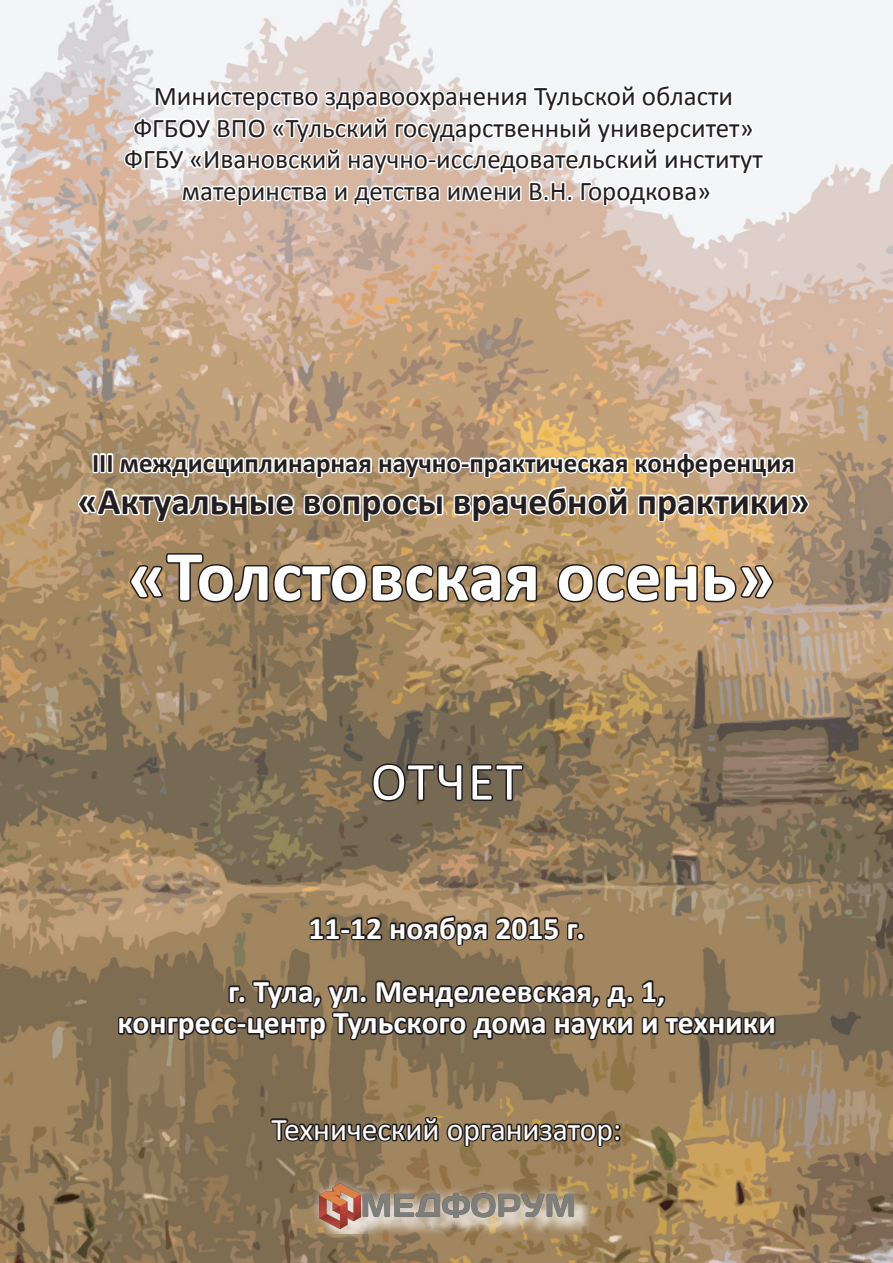
<style>
.page{position:relative;width:893px;height:1263px;background:#fff}
.page>*{position:absolute;margin:0;border:0;box-sizing:border-box;transform-origin:0 0}
.t1{font:700 72px "Calibri";color:#fff}
.t2{font:54px "Calibri";letter-spacing:.035em;color:#fff}
.t3{font:700 37.5px "Calibri";color:#231f20}
.t4{font:700 31.5px "Calibri";color:#fff}
.t5{font:31.5px "Calibri";color:#fff}
.t6{font:27px "Calibri";color:#231f20}
.t7{font:700 27px "Calibri";color:#231f20}
</style>
<div class="page">
<img style="left:0;top:0;width:893px;height:1263px">
<svg style="left:122px;top:39px;width:644px;height:212px"></svg>
<svg style="left:76px;top:403px;width:735px;height:126px"></svg>
<svg style="left:128px;top:550px;width:412px;height:55px;background:#856e52"></svg>
<svg style="left:555px;top:562px;width:220px;height:42px;background:#907658"></svg>
<svg style="left:307px;top:914px;width:280px;height:40px;background:#726049"></svg>
<svg style="left:116px;top:962px;width:661px;height:126px;background:#7a674d"></svg>
<svg style="left:269px;top:1114px;width:354px;height:39px;background:#6e5d45"></svg>
<svg style="left:370px;top:761px;width:156px;height:43px;background:#5c5143"></svg>
<div style="left:310px;top:1175px;width:288px;height:68px;background:#fff;opacity:.6"></div>
<div style="left:322px;top:1186px;width:270px;height:47px;background:#fff;opacity:.75"></div>
<img style="left:320px;top:1183px;width:253px;height:46px">
<p class="t6" style="left:154px;top:79px;width:581px">Министерство здравоохранения Тульской области</p>
<p class="t6" style="left:133px;top:111px;width:622px">ФГБОУ ВПО «Тульский государственный университет»</p>
<p class="t6" style="left:124px;top:142px;width:640px">ФГБУ «Ивановский научно-исследовательский институт</p>
<p class="t6" style="left:182px;top:174px;width:531px">материнства и детства имени В.Н. Городкова»</p>
<p class="t7" style="left:92px;top:445px;width:704px">III междисциплинарная научно-практическая конференция</p>
<p class="t3" style="left:78px;top:477px;width:733px">«Актуальные вопросы врачебной практики»</p>
<p class="t1" style="left:128px;top:530px;width:649px">«Толстовская осень»</p>
<p class="t2" style="left:371px;top:747px;width:153px">ОТЧЕТ</p>
<p class="t4" style="left:309px;top:908px;width:278px">11-12 ноября 2015 г.</p>
<p class="t4" style="left:228px;top:971px;width:439px">г. Тула, ул. Менделеевская, д. 1,</p>
<p class="t4" style="left:118px;top:1002px;width:660px">конгресс-центр Тульского дома науки и техники</p>
<p class="t5" style="left:272px;top:1109px;width:351px">Технический организатор:</p>
</div>
